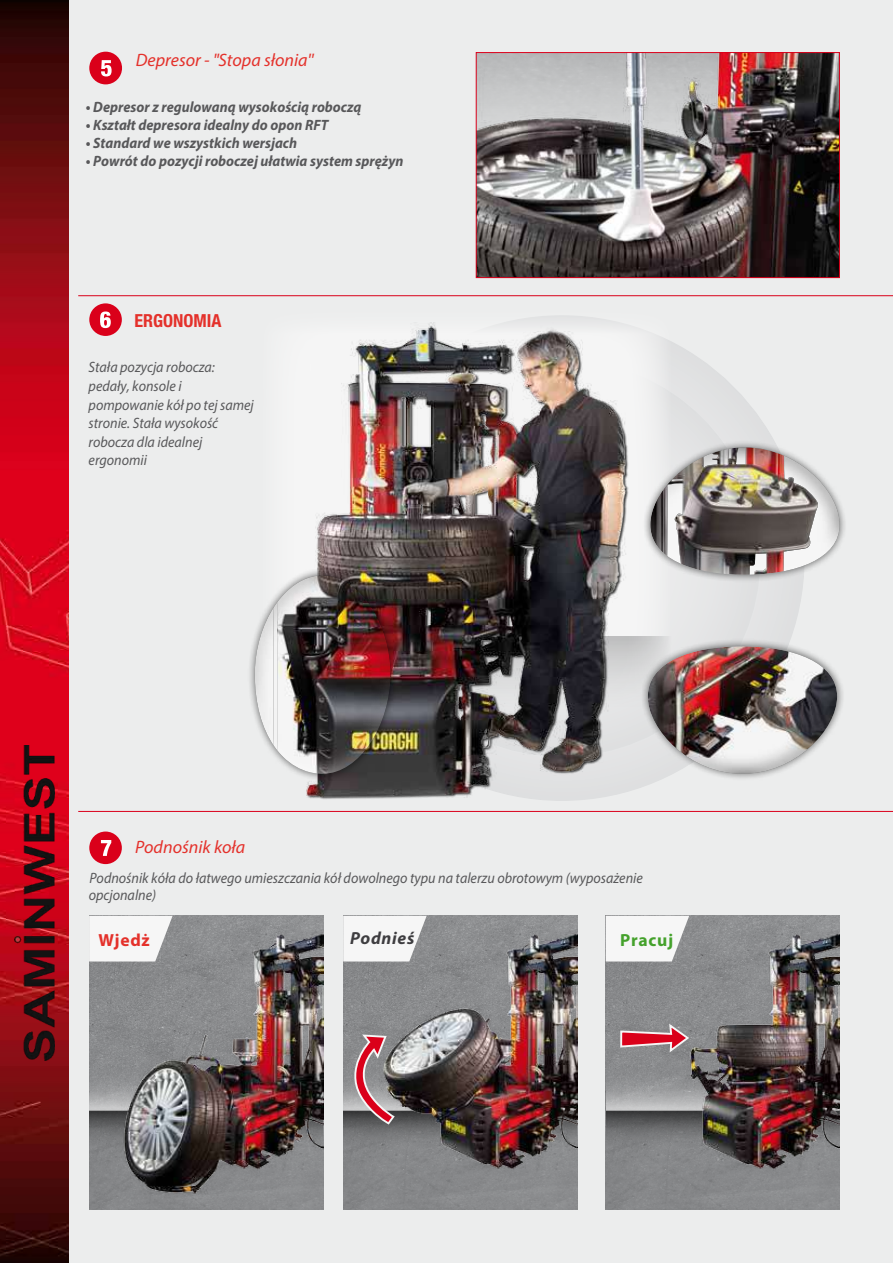
<style>
.page{position:relative;width:893px;height:1263px;background:#fff}
.page>*{position:absolute;margin:0;border:0;box-sizing:border-box;transform-origin:0 0}
.t1{font:italic 18px "Myriad Pro";color:#e4312b}
.t2{font:700 condensed 18px "Helvetica Neue LT Std";color:#e4312b}
.t3{font:italic 700 17.55px "Myriad Pro";letter-spacing:.04em;color:#3e3d40}
.t4{font:700 17.55px "Myriad Pro";letter-spacing:.04em;color:#44a12b}
.t5{font:700 17.55px "Myriad Pro";color:#e4312b}
.t6{font:italic 15px/18.6px "Myriad Pro";color:#58585a;scale:.94 1}
.t7{font:italic 700 15px "Myriad Pro";color:#58585a;scale:.95 1}
</style>
<div class="page">
<div style="left:58px;top:0;width:835px;height:1263px;background:#eceded"></div>
<img style="left:0;top:0;width:69px;height:1263px">
<img style="left:343px;top:916px;width:234px;height:293px">
<svg style="left:343px;top:1110px;width:10px;height:41px"></svg>
<img style="left:606px;top:916px;width:234px;height:293px">
<div style="left:606px;top:1110px;width:234px;height:41px;background:linear-gradient(to bottom,#3e3f40,#939497)"></div>
<div style="left:606px;top:1069px;width:234px;height:41px;background:linear-gradient(to bottom,#7c7d7f,#c0c0c1)"></div>
<svg style="left:343px;top:916px;width:84px;height:45px"></svg>
<svg style="left:606px;top:916px;width:83px;height:45px"></svg>
<img style="left:89px;top:916px;width:234px;height:293px">
<div style="left:89px;top:1110px;width:234px;height:41px;background:linear-gradient(to bottom,#3e3f3f,#939496)"></div>
<div style="left:89px;top:1069px;width:234px;height:41px;background:linear-gradient(to bottom,#7c7e80,#c0c1c2)"></div>
<svg style="left:89px;top:916px;width:84px;height:45px"></svg>
<hr style="left:78px;top:811px;width:815px;height:1px;background:#da001a">
<hr style="left:78px;top:295px;width:815px;height:1px;background:#da001a">
<div style="left:89px;top:303px;width:33px;height:33px;background:#da001a;border-radius:50%"></div>
<svg style="left:100px;top:311px;width:11px;height:17px"></svg>
<div style="left:89px;top:831px;width:33px;height:33px;background:#da001a;border-radius:50%"></div>
<svg style="left:101px;top:840px;width:10px;height:16px"></svg>
<img style="left:478px;top:54px;width:360px;height:222px">
<div style="left:476px;top:52px;width:364px;height:226px;border:1px solid #da001a"></div>
<div style="left:89px;top:52px;width:33px;height:32px;background:#da001a;border-radius:50%"></div>
<svg style="left:101px;top:60px;width:11px;height:16px"></svg>
<img style="left:353px;top:920px;width:224px;height:280px">
<img style="left:106px;top:920px;width:217px;height:280px">
<img style="left:616px;top:920px;width:224px;height:280px">
<svg style="left:345px;top:1033px;width:50px;height:96px;background:#9c7b80"></svg>
<svg style="left:619px;top:1022px;width:71px;height:32px;background:#af727a"></svg>
<div style="left:320px;top:316px;width:484px;height:484px;background:#e2e2e3;border-radius:242px"></div>
<div style="left:261px;top:296px;width:410px;height:340px;background:#eceded"></div>
<img style="left:274px;top:316px;width:373px;height:496px">
<div style="left:247px;top:568px;width:151px;height:213px;background:#000;opacity:.56"></div>
<div style="left:255px;top:665px;width:138px;height:109px;background:#fff;opacity:.75"></div>
<div style="left:255px;top:573px;width:138px;height:179px;background:#000;opacity:.75"></div>
<div style="left:640px;top:639px;width:205px;height:142px;background:#000;opacity:.56"></div>
<div style="left:647px;top:644px;width:192px;height:81px;background:#fff;opacity:.75"></div>
<div style="left:647px;top:662px;width:192px;height:113px;background:#000;opacity:.75"></div>
<div style="left:643px;top:440px;width:204px;height:142px;background:#000;opacity:.56"></div>
<div style="left:650px;top:496px;width:192px;height:81px;background:#fff;opacity:.75"></div>
<div style="left:650px;top:446px;width:192px;height:113px;background:#000;opacity:.75"></div>
<img style="left:15px;top:745px;width:40px;height:316px">
<p class="t1" style="left:136px;top:49px;width:179px">Depresor - "Stopa słonia''</p>
<p class="t7" style="left:86px;top:97px;width:292px">• Depresor z regulowaną wysokością roboczą</p>
<p class="t7" style="left:86px;top:115px;width:257px">• Kształt depresora idealny do opon RFT</p>
<p class="t7" style="left:86px;top:133px;width:224px">• Standard we wszystkich wersjach</p>
<p class="t7" style="left:86px;top:151px;width:336px">• Powrót do pozycji roboczej ułatwia system sprężyn</p>
<p class="t2" style="left:135px;top:310px;width:88px">ERGONOMIA</p>
<p class="t6" style="left:89px;top:358px;width:177px">Stała pozycja robocza: pedały, konsole i pompowanie kół po tej samej stronie. Stała wysokość robocza dla idealnej ergonomii</p>
<p class="t1" style="left:135px;top:836px;width:112px">Podnośnik koła</p>
<p class="t6" style="left:89px;top:869px;width:591px;line-height:17.2px">Podnośnik kóła do łatwego umieszczania kół dowolnego typu na talerzu obrotowym (wyposażenie opcjonalne)</p>
<p class="t5" style="left:98px;top:928px;width:52px">D</p>
<p class="t3" style="left:350px;top:926px;width:66px">Podnieś</p>
<p class="t4" style="left:620px;top:928px;width:54px">Pracuj</p>
</div>
